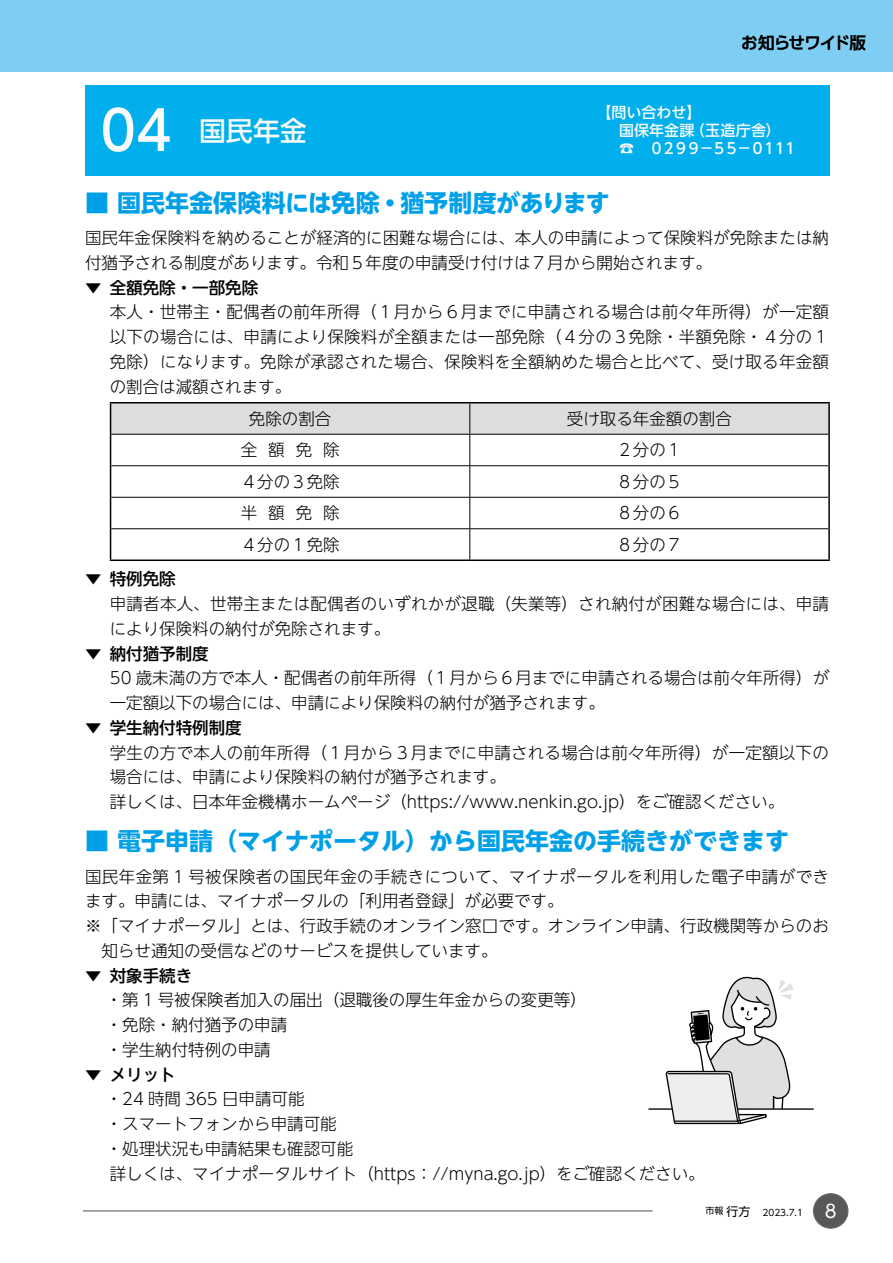
<style>
.page{position:relative;width:893px;height:1263px;background:#fff}
.page>*{position:absolute;margin:0;border:0;box-sizing:border-box;transform-origin:0 0}
.t1{font:500 27px "UD Shin Go NT Pro";color:#f9fafa}
.t2{font:700 24px "UD Shin Go NT Pro";color:#00a0e9}
.t3{font:300 16.5px/24.8px "UD Shin Go NT Pro";color:#000}
.t4{font:300 16.5px "UD Shin Go NT Pro";letter-spacing:.025em;color:#000}
.t5{font:500 16.5px "UD Shin Go NT Pro";color:#000}
.t6{font:500 16.5px "UD Shin Go Pro";letter-spacing:-.045em;color:#000}
.t7{font:500 15px/18px "UD Shin Go NT Pro";color:#f9fafa}
.t8{font:9px "UD Shin Go NT Pro";color:#000}
.s1{font-size:54px}
.s2{font-size:12px}
.s3{font-family:"UD Shin M Go Pro";font-size:18px;color:#fff}
</style>
<div class="page">
<div style="left:813px;top:1194px;width:35px;height:34px;background:#595757;border-radius:50%"></div>
<div style="left:813px;top:1193px;width:35px;height:35px;border:1px solid #656464;border-radius:50%"></div>
<hr style="left:83px;top:1210px;width:570px;height:1px;background:#656464">
<div style="left:0;top:0;width:893px;height:72px;background:#7ecef4"></div>
<div style="left:32px;top:555px;width:21px;height:22px;border:1px solid #fff;border-radius:50%"></div>
<div style="left:32px;top:895px;width:21px;height:22px;border:1px solid #fff;border-radius:50%"></div>
<div style="left:85px;top:85px;width:744px;height:90px;background:#00afec"></div>
<div style="left:111px;top:403px;width:717px;height:31px;background:#dcdddd"></div>
<hr style="left:469px;top:403px;width:1px;height:31px;background:#000">
<hr style="left:111px;top:434px;width:359px;height:1px;background:#000">
<hr style="left:470px;top:434px;width:358px;height:1px;background:#000">
<hr style="left:469px;top:435px;width:1px;height:30px;background:#000">
<hr style="left:111px;top:465px;width:359px;height:1px;background:#000">
<hr style="left:470px;top:465px;width:358px;height:1px;background:#000">
<hr style="left:469px;top:466px;width:1px;height:31px;background:#000">
<hr style="left:111px;top:497px;width:359px;height:1px;background:#000">
<hr style="left:470px;top:497px;width:358px;height:1px;background:#000">
<hr style="left:469px;top:498px;width:1px;height:30px;background:#000">
<hr style="left:111px;top:528px;width:359px;height:1px;background:#000">
<hr style="left:470px;top:528px;width:358px;height:1px;background:#000">
<hr style="left:469px;top:529px;width:1px;height:30px;background:#000">
<hr style="left:110px;top:402px;width:360px;height:1px;background:#000">
<hr style="left:110px;top:403px;width:1px;height:31px;background:#000">
<hr style="left:470px;top:402px;width:360px;height:1px;background:#000">
<hr style="left:828px;top:403px;width:2px;height:31px;background:#000">
<hr style="left:110px;top:434px;width:1px;height:32px;background:#000">
<hr style="left:828px;top:434px;width:2px;height:32px;background:#000">
<hr style="left:110px;top:466px;width:1px;height:31px;background:#000">
<hr style="left:828px;top:466px;width:2px;height:31px;background:#000">
<hr style="left:110px;top:497px;width:1px;height:32px;background:#000">
<hr style="left:828px;top:497px;width:2px;height:32px;background:#000">
<hr style="left:110px;top:529px;width:1px;height:30px;background:#000">
<hr style="left:828px;top:529px;width:2px;height:30px;background:#000">
<hr style="left:110px;top:559px;width:360px;height:2px;background:#000">
<hr style="left:470px;top:559px;width:360px;height:2px;background:#000">
<hr style="left:649px;top:1108px;width:164px;height:2px;background:#000">
<svg style="left:665px;top:976px;width:129px;height:148px"></svg>
<hr style="left:674px;top:1120px;width:63px;height:2px;background:#000">
<p class="t6" style="left:741px;top:29px;width:126px">お知らせワイド版</p>
<h1 class="t1" style="left:100px;top:109px;width:208px"><span class="s1">04</span> 国民年金</h1>
<p class="t7" style="left:604px;top:103px;width:195px;text-indent:-8px">【問い合わせ】<br>　国保年金課（玉造庁舎）　☎　０２９９－５５－０１１１</p>
<h2 class="t2" style="left:85px;top:183px;width:526px">■ 国民年金保険料には免除・猶予制度があります</h2>
<p class="t3" style="left:85px;top:225px;width:745px">国民年金保険料を納めることが経済的に困難な場合には、本人の申請によって保険料が免除または納付猶予される制度があります。令和５年度の申請受け付けは７月から開始されます。</p>
<p class="t5" style="left:85px;top:274px;width:175px">▼ 全額免除・一部免除</p>
<p class="t3" style="left:110px;top:299px;width:721px;text-align:justify">本人・世帯主・配偶者の前年所得（１月から６月までに申請される場合は前々年所得）が一定額以下の場合には、申請により保険料が全額または一部免除（４分の３免除・半額免除・４分の１免除）になります。免除が承認された場合、保険料を全額納めた場合と比べて、受け取る年金額の割合は減額されます。</p>
<p class="t3" style="left:249px;top:405px;width:84px">免除の割合</p>
<p class="t3" style="left:567px;top:405px;width:166px">受け取る年金額の割合</p>
<p class="t3" style="left:241px;top:437px;width:101px">全額免除</p>
<p class="t3" style="left:616px;top:437px;width:67px">２分の１</p>
<p class="t3" style="left:241px;top:468px;width:100px">４分の３免除</p>
<p class="t3" style="left:616px;top:468px;width:67px">８分の５</p>
<p class="t3" style="left:241px;top:500px;width:101px">半額免除</p>
<p class="t3" style="left:616px;top:500px;width:67px">８分の６</p>
<p class="t3" style="left:241px;top:531px;width:100px">４分の１免除</p>
<p class="t3" style="left:616px;top:531px;width:67px">８分の７</p>
<p class="t5" style="left:85px;top:566px;width:92px">▼ 特例免除</p>
<p class="t3" style="left:110px;top:591px;width:721px">申請者本人、世帯主または配偶者のいずれかが退職（失業等）され納付が困難な場合には、申請により保険料の納付が免除されます。</p>
<p class="t5" style="left:85px;top:640px;width:125px">▼ 納付猶予制度</p>
<p class="t3" style="left:110px;top:665px;width:721px">50 歳未満の方で本人・配偶者の前年所得（１月から６月までに申請される場合は前々年所得）が一定額以下の場合には、申請により保険料の納付が猶予されます。</p>
<p class="t5" style="left:85px;top:714px;width:158px">▼ 学生納付特例制度</p>
<p class="t3" style="left:110px;top:739px;width:720px">学生の方で本人の前年所得（１月から３月までに申請される場合は前々年所得）が一定額以下の場合には、申請により保険料の納付が猶予されます。<br>詳しくは、日本年金機構ホームページ（https://www.nenkin.go.jp）をご確認ください。</p>
<h2 class="t2" style="left:85px;top:821px;width:705px">■ 電子申請（マイナポータル）から国民年金の手続きができます</h2>
<p class="t4" style="left:85px;top:863px;width:746px">国民年金第 1 号被保険者の国民年金の手続きについて、マイナポータルを利用した電子申請ができ</p>
<p class="t3" style="left:85px;top:888px;width:480px">ます。申請には、マイナポータルの「利用者登録」が必要です。</p>
<p class="t3" style="left:85px;top:913px;width:745px">※「マイナポータル」とは、行政手続のオンライン窓口です。オンライン申請、行政機関等からのお</p>
<p class="t3" style="left:102px;top:938px;width:398px">知らせ通知の受信などのサービスを提供しています。</p>
<p class="t5" style="left:85px;top:962px;width:109px">▼ 対象手続き</p>
<p class="t3" style="left:106px;top:987px;width:483px">・第 1 号被保険者加入の届出（退職後の厚生年金からの変更等）・免除・納付猶予の申請<br>・学生納付特例の申請</p>
<p class="t5" style="left:85px;top:1061px;width:92px">▼ メリット</p>
<p class="t3" style="left:106px;top:1086px;width:601px">・24 時間 365 日申請可能<br>・スマートフォンから申請可能<br>・処理状況も申請結果も確認可能<br>詳しくは、マイナポータルサイト（https：//myna.go.jp）をご確認ください。</p>
<p class="t8" style="left:705px;top:1205px;width:133px">市報 <span class="s2">行方　</span>2023.7.1 <span class="s3">8</span></p>
</div>
